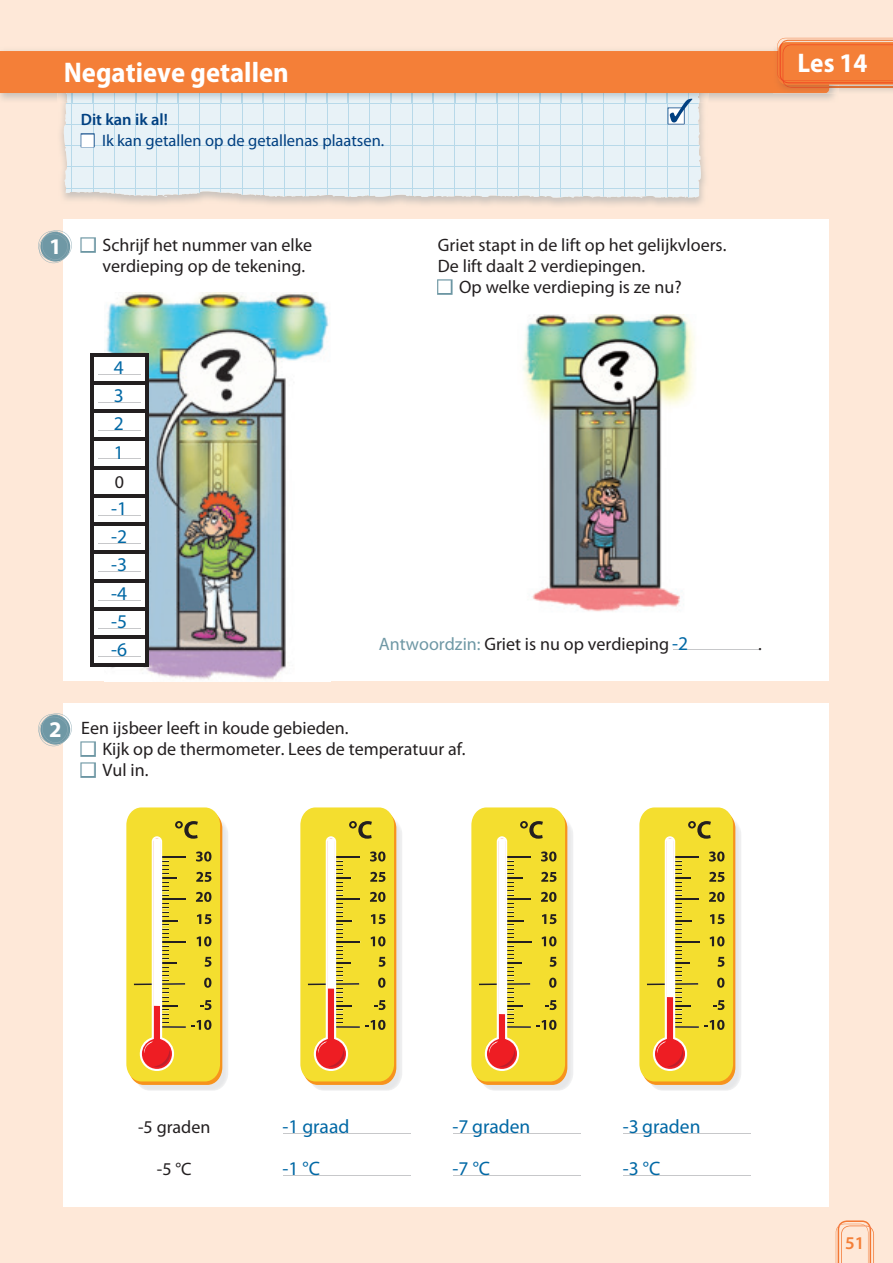
<style>
.page{position:relative;width:893px;height:1263px;background:#fee8d8}
.page>*{position:absolute;margin:0;border:0;box-sizing:border-box;transform-origin:0 0}
.t1{font:700 semi-condensed 28.5px "Myriad Pro";color:#fff}
.t2{font:700 semi-condensed 27px "Myriad Pro";color:#fff}
.t3{font:700 22.5px "Myriad Pro";color:#fff}
.t4{font:19.5px/28.2px "Myriad Pro";color:#0068a5;text-align:justify}
.t5{font:18px/21px "Myriad Pro";color:#231f20}
.t6{font:600 18px "Myriad Pro";color:#f47f38}
.t7{font:16.5px "Myriad Pro";color:#014081}
.t8{font:600 16.5px "Myriad Pro";color:#014081}
.s1{color:#fff}
.s2{color:#6f98a5}
.s3{font-size:19.5px;color:#0068a5}
</style>
<div class="page">
<svg style="left:63px;top:125px;width:639px;height:73px;fill:#e8f2f7"></svg>
<div style="left:81px;top:133px;width:14px;height:14px;border:2px solid #014081"></div>
<div style="left:64px;top:219px;width:765px;height:987px;background:#fff"></div>
<div style="left:39px;top:681px;width:802px;height:21px;background:#fee8d8"></div>
<div style="left:80px;top:237px;width:16px;height:16px;border:3px solid #6c96a3"></div>
<hr style="left:673px;top:650px;width:85px;height:1px;background:#c7c8ca">
<div style="left:80px;top:741px;width:16px;height:16px;border:3px solid #6c96a3"></div>
<div style="left:80px;top:762px;width:16px;height:16px;border:3px solid #6c96a3"></div>
<img style="left:135px;top:817px;width:93px;height:274px">
<svg style="left:126px;top:807px;width:96px;height:278px"></svg>
<img style="left:309px;top:817px;width:93px;height:274px">
<svg style="left:300px;top:807px;width:96px;height:278px"></svg>
<img style="left:480px;top:817px;width:93px;height:274px">
<svg style="left:471px;top:807px;width:96px;height:278px"></svg>
<img style="left:648px;top:817px;width:93px;height:274px">
<svg style="left:639px;top:807px;width:96px;height:278px"></svg>
<hr style="left:283px;top:1133px;width:128px;height:1px;background:#c7c8ca">
<hr style="left:453px;top:1133px;width:128px;height:1px;background:#c7c8ca">
<hr style="left:623px;top:1133px;width:128px;height:1px;background:#c7c8ca">
<hr style="left:283px;top:1175px;width:128px;height:1px;background:#c7c8ca">
<hr style="left:453px;top:1175px;width:128px;height:1px;background:#c7c8ca">
<hr style="left:623px;top:1175px;width:128px;height:1px;background:#c7c8ca">
<svg style="left:38px;top:230px;width:34px;height:33px"></svg>
<div style="left:437px;top:279px;width:16px;height:16px;border:3px solid #6c96a3"></div>
<img style="left:517px;top:314px;width:185px;height:298px">
<img style="left:105px;top:293px;width:225px;height:388px">
<svg style="left:93px;top:356px;width:53px;height:308px"></svg>
<hr style="left:90px;top:353px;width:59px;height:3px;background:#231f20">
<hr style="left:90px;top:356px;width:3px;height:25px;background:#231f20">
<hr style="left:146px;top:356px;width:3px;height:25px;background:#231f20">
<hr style="left:90px;top:381px;width:59px;height:3px;background:#231f20">
<hr style="left:90px;top:384px;width:3px;height:26px;background:#231f20">
<hr style="left:146px;top:384px;width:3px;height:26px;background:#231f20">
<hr style="left:90px;top:410px;width:59px;height:3px;background:#231f20">
<hr style="left:90px;top:413px;width:3px;height:25px;background:#231f20">
<hr style="left:146px;top:413px;width:3px;height:25px;background:#231f20">
<hr style="left:90px;top:438px;width:59px;height:3px;background:#231f20">
<hr style="left:90px;top:441px;width:3px;height:25px;background:#231f20">
<hr style="left:146px;top:441px;width:3px;height:25px;background:#231f20">
<hr style="left:90px;top:466px;width:59px;height:3px;background:#231f20">
<hr style="left:90px;top:469px;width:3px;height:25px;background:#231f20">
<hr style="left:146px;top:469px;width:3px;height:25px;background:#231f20">
<hr style="left:90px;top:494px;width:59px;height:3px;background:#231f20">
<hr style="left:90px;top:497px;width:3px;height:26px;background:#231f20">
<hr style="left:146px;top:497px;width:3px;height:26px;background:#231f20">
<hr style="left:90px;top:523px;width:59px;height:3px;background:#231f20">
<hr style="left:90px;top:526px;width:3px;height:25px;background:#231f20">
<hr style="left:146px;top:526px;width:3px;height:25px;background:#231f20">
<hr style="left:90px;top:551px;width:59px;height:3px;background:#231f20">
<hr style="left:90px;top:554px;width:3px;height:25px;background:#231f20">
<hr style="left:146px;top:554px;width:3px;height:25px;background:#231f20">
<hr style="left:90px;top:579px;width:59px;height:3px;background:#231f20">
<hr style="left:90px;top:582px;width:3px;height:25px;background:#231f20">
<hr style="left:146px;top:582px;width:3px;height:25px;background:#231f20">
<hr style="left:90px;top:607px;width:59px;height:3px;background:#231f20">
<hr style="left:90px;top:610px;width:3px;height:25px;background:#231f20">
<hr style="left:146px;top:610px;width:3px;height:25px;background:#231f20">
<hr style="left:90px;top:635px;width:59px;height:3px;background:#231f20">
<hr style="left:90px;top:638px;width:3px;height:26px;background:#231f20">
<hr style="left:146px;top:638px;width:3px;height:26px;background:#231f20">
<hr style="left:90px;top:664px;width:59px;height:3px;background:#231f20">
<hr style="left:98px;top:374px;width:43px;height:1px;background:#c7c8ca">
<hr style="left:98px;top:402px;width:43px;height:1px;background:#c7c8ca">
<hr style="left:98px;top:430px;width:43px;height:1px;background:#c7c8ca">
<hr style="left:98px;top:458px;width:43px;height:1px;background:#c7c8ca">
<hr style="left:98px;top:515px;width:43px;height:1px;background:#c7c8ca">
<hr style="left:98px;top:543px;width:43px;height:1px;background:#c7c8ca">
<hr style="left:98px;top:571px;width:43px;height:1px;background:#c7c8ca">
<hr style="left:98px;top:600px;width:43px;height:1px;background:#c7c8ca">
<hr style="left:98px;top:628px;width:43px;height:1px;background:#c7c8ca">
<hr style="left:98px;top:656px;width:43px;height:1px;background:#c7c8ca">
<svg style="left:38px;top:713px;width:34px;height:33px"></svg>
<svg style="left:836px;top:1220px;width:38px;height:43px"></svg>
<img style="left:778px;top:38px;width:115px;height:4px">
<img style="left:781px;top:40px;width:112px;height:2px">
<svg style="left:0;top:42px;width:893px;height:83px"></svg>
<h1 class="t1" style="left:64px;top:56px;width:227px">Negatieve getallen</h1>
<p class="t8" style="left:81px;top:110px;width:89px">Dit kan ik al!</p>
<p class="t7" style="left:81px;top:131px;width:305px"><span class="s1">■</span> Ik kan getallen op de getallenas plaatsen.</p>
<p class="t5" style="left:103px;top:234px;width:211px;text-indent:-21px"><span class="s1">■</span> Schrijf het nummer van elke verdieping op de tekening.</p>
<p class="t3" style="left:49px;top:234px;width:14px">1</p>
<p class="t5" style="left:438px;top:234px;width:290px">Griet stapt in de lift op het gelijkvloers.<br>De lift daalt 2 verdiepingen.</p>
<p class="t5" style="left:438px;top:276px;width:245px"><span class="s1">■</span> Op welke verdieping is ze nu?</p>
<p class="t4" style="left:114px;top:353px;width:12px">4<br>3<br>2<br>1</p>
<p class="t5" style="left:115px;top:471px;width:11px">0</p>
<p class="t4" style="left:111px;top:495px;width:17px">-1 -2 -3 -4 -5 -6</p>
<p class="t5" style="left:379px;top:633px;width:311px"><span class="s2">Antwoordzin:</span> Griet is nu op verdieping <span class="s3">-2</span></p>
<p class="t5" style="left:758px;top:633px;width:5px">.</p>
<p class="t3" style="left:49px;top:717px;width:14px">2</p>
<p class="t5" style="left:81px;top:717px;width:269px">Een ijsbeer leeft in koude gebieden.</p>
<p class="t5" style="left:81px;top:738px;width:386px"><span class="s1">■</span> Kijk op de thermometer. Lees de temperatuur af.</p>
<p class="t5" style="left:81px;top:759px;width:69px"><span class="s1">■</span> Vul in.</p>
<h2 class="t2" style="left:798px;top:48px;width:71px">Les 14</h2>
<p class="t5" style="left:138px;top:1116px;width:74px">-5 graden</p>
<p class="t5" style="left:157px;top:1158px;width:36px">-5 °C</p>
<p class="t4" style="left:282px;top:1112px;width:68px">-1 graad</p>
<p class="t4" style="left:453px;top:1112px;width:79px">-7 graden</p>
<p class="t4" style="left:623px;top:1112px;width:79px">-3 graden</p>
<p class="t4" style="left:282px;top:1154px;width:39px">-1 °C</p>
<p class="t4" style="left:453px;top:1154px;width:39px">-7 °C</p>
<p class="t4" style="left:623px;top:1154px;width:39px">-3 °C</p>
<p class="t6" style="left:845px;top:1233px;width:21px">51</p>
</div>
